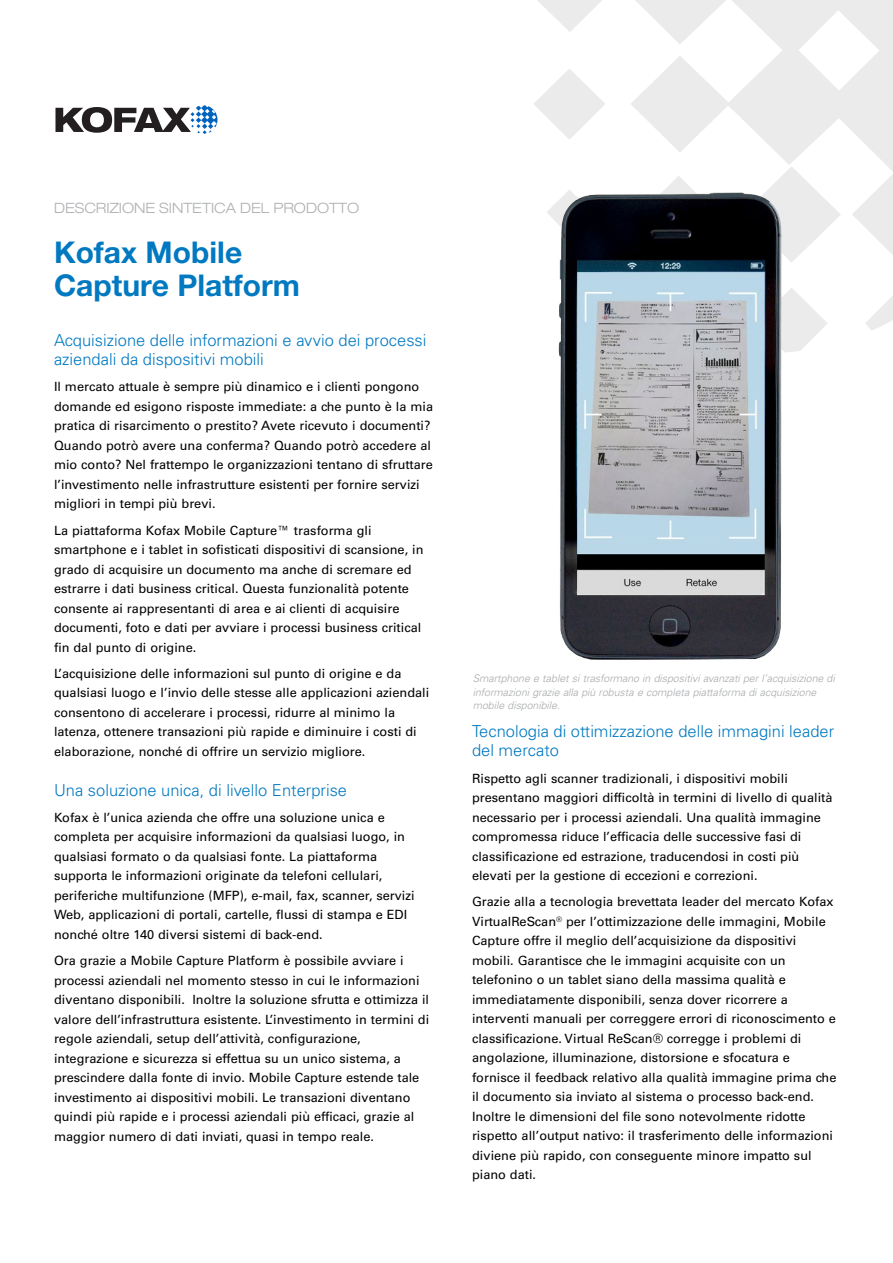
<style>
.page{position:relative;width:893px;height:1263px;background:#fff}
.page>*{position:absolute;margin:0;border:0;box-sizing:border-box;transform-origin:0 0}
.t1{font:700 30px/33px "Helvetica Neue LT Pro";color:#0079c1}
.t2{font:300 16.5px/19.5px "Univers LT Std";color:#0079c1}
.t3{font:300 expanded 14.25px "Helvetica Neue LT Std";color:#afb1b4}
.t4{font:12.75px/19.5px "Univers LT Std";color:#000}
.t5{font:italic 300 10.5px/13.5px "Univers LT Std";color:#a7a9ac}
</style>
<div class="page">
<svg style="left:537px;top:0;width:65px;height:32px"></svg>
<svg style="left:534px;top:69px;width:71px;height:70px"></svg>
<svg style="left:798px;top:294px;width:30px;height:57px"></svg>
<svg style="left:865px;top:296px;width:28px;height:34px"></svg>
<svg style="left:631px;top:0;width:262px;height:256px;fill:#eee"></svg>
<svg style="left:55px;top:105px;width:162px;height:29px"></svg>
<img style="left:547px;top:180px;width:251px;height:480px">
<p class="t3" style="left:54px;top:200px;width:307px">DESCRIZIONE SINTETICA DEL PRODOTTO</p>
<h1 class="t1" style="left:54px;top:235px;width:248px">Kofax Mobile<br>Capture Platform</h1>
<p class="t2" style="left:54px;top:330px;width:374px">Acquisizione delle informazioni e avvio dei processi aziendali da dispositivi mobili</p>
<p class="t4" style="left:54px;top:377px;width:381px">Il mercato attuale è sempre più dinamico e i clienti pongono domande ed esigono risposte immediate: a che punto è la mia pratica di risarcimento o prestito? Avete ricevuto i documenti?<br>Quando potrò avere una conferma? Quando potrò accedere al mio conto? Nel frattempo le organizzazioni tentano di sfruttare l’investimento nelle infrastrutture esistenti per fornire servizi migliori in tempi più brevi.</p>
<p class="t4" style="left:54px;top:520px;width:371px">La piattaforma Kofax Mobile Capture™ trasforma gli smartphone e i tablet in sofisticati dispositivi di scansione, in grado di acquisire un documento ma anche di scremare ed estrarre i dati business critical. Questa funzionalità potente consente ai rappresentanti di area e ai clienti di acquisire documenti, foto e dati per avviare i processi business critical fin dal punto di origine.</p>
<p class="t4" style="left:54px;top:664px;width:377px">L’acquisizione delle informazioni sul punto di origine e da qualsiasi luogo e l’invio delle stesse alle applicazioni aziendali consentono di accelerare i processi, ridurre al minimo la latenza, ottenere transazioni più rapide e diminuire i costi di elaborazione, nonché di offrire un servizio migliore.</p>
<p class="t2" style="left:54px;top:780px;width:295px">Una soluzione unica, di livello Enterprise</p>
<p class="t4" style="left:54px;top:808px;width:362px">Kofax è l’unica azienda che offre una soluzione unica e completa per acquisire informazioni da qualsiasi luogo, in qualsiasi formato o da qualsiasi fonte. La piattaforma supporta le informazioni originate da telefoni cellulari, periferiche multifunzione (MFP), e-mail, fax, scanner, servizi Web, applicazioni di portali, cartelle, flussi di stampa e EDI nonché oltre 140 diversi sistemi di back-end.</p>
<p class="t4" style="left:54px;top:951px;width:377px">Ora grazie a Mobile Capture Platform è possibile avviare i processi aziendali nel momento stesso in cui le informazioni diventano disponibili. Inoltre la soluzione sfrutta e ottimizza il valore dell’infrastruttura esistente. L’investimento in termini di regole aziendali, setup dell’attività, configurazione, integrazione e sicurezza si effettua su un unico sistema, a prescindere dalla fonte di invio. Mobile Capture estende tale investimento ai dispositivi mobili. Le transazioni diventano quindi più rapide e i processi aziendali più efficaci, grazie al maggior numero di dati inviati, quasi in tempo reale.</p>
<p class="t5" style="left:473px;top:672px;width:363px">Smartphone e tablet si trasformano in dispositivi avanzati per l’acquisizione di informazioni grazie alla più robusta e completa piattaforma di acquisizione mobile disponibile.</p>
<p class="t2" style="left:472px;top:721px;width:364px">Tecnologia di ottimizzazione delle immagini leader del mercato</p>
<p class="t4" style="left:472px;top:768px;width:362px">Rispetto agli scanner tradizionali, i dispositivi mobili presentano maggiori difficoltà in termini di livello di qualità necessario per i processi aziendali. Una qualità immagine compromessa riduce l’efficacia delle successive fasi di classificazione ed estrazione, traducendosi in costi più elevati per la gestione di eccezioni e correzioni.</p>
<p class="t4" style="left:472px;top:892px;width:366px">Grazie alla a tecnologia brevettata leader del mercato Kofax VirtualReScan<sup>®</sup> per l’ottimizzazione delle immagini, Mobile Capture offre il meglio dell’acquisizione da dispositivi mobili. Garantisce che le immagini acquisite con un telefonino o un tablet siano della massima qualità e immediatamente disponibili, senza dover ricorrere a interventi manuali per correggere errori di riconoscimento e classificazione. Virtual ReScan® corregge i problemi di angolazione, illuminazione, distorsione e sfocatura e fornisce il feedback relativo alla qualità immagine prima che il documento sia inviato al sistema o processo back-end.<br>Inoltre le dimensioni del file sono notevolmente ridotte rispetto all’output nativo: il trasferimento delle informazioni diviene più rapido, con conseguente minore impatto sul piano dati.</p>
</div>
